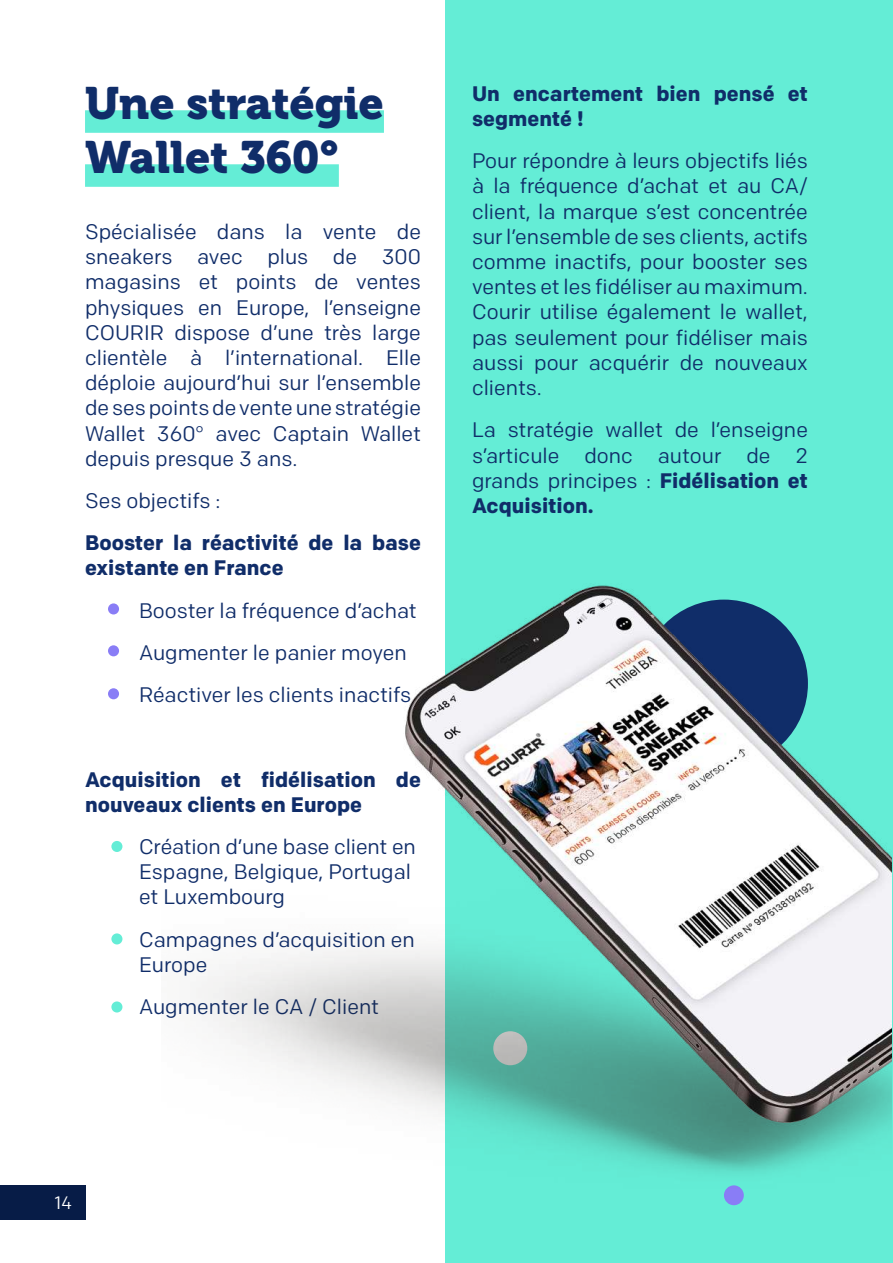
<style>
.page{position:relative;width:893px;height:1263px;background:#fff}
.page>*{position:absolute;margin:0;border:0;box-sizing:border-box;transform-origin:0 0}
.t1{font:45px/54px "Museo 900";color:#102d69}
.t2{font:21px/25.2px "Colfax";color:#102d69;text-align:justify}
.t3{font:700 21px/25.2px "Colfax";color:#102d69}
.t4{font:18px "Colfax";color:#fff}
.s1{font-weight:700}
</style>
<div class="page">
<div style="left:446px;top:0;width:447px;height:1263px;background:#64edd6"></div>
<div style="left:85px;top:110px;width:299px;height:23px;background:#64edd6"></div>
<div style="left:85px;top:164px;width:254px;height:23px;background:#64edd6"></div>
<img style="left:196px;top:527px;width:695px;height:678px">
<div style="left:108px;top:603px;width:11px;height:11px;background:#897df6;border-radius:50%"></div>
<div style="left:108px;top:645px;width:11px;height:11px;background:#897df6;border-radius:50%"></div>
<div style="left:108px;top:688px;width:11px;height:11px;background:#897df6;border-radius:50%"></div>
<div style="left:111px;top:841px;width:11px;height:11px;background:#64edd6;border-radius:50%"></div>
<div style="left:111px;top:933px;width:11px;height:11px;background:#64edd6;border-radius:50%"></div>
<div style="left:111px;top:1001px;width:11px;height:11px;background:#64edd6;border-radius:50%"></div>
<div style="left:0;top:1185px;width:85px;height:34px;background:#071c47"></div>
<h1 class="t1" style="left:85px;top:76px;width:300px">Une stratégie<br>Wallet 360°</h1>
<p class="t2" style="left:85px;top:219px;width:337px">Spécialisée dans la vente de sneakers avec plus de 300 magasins et points de ventes physiques en Europe, l’enseigne COURIR dispose d’une très large clientèle à l’international. Elle déploie aujourd’hui sur l’ensemble de ses points de vente une stratégie Wallet 360° avec Captain Wallet depuis presque 3 ans.</p>
<p class="t2" style="left:85px;top:488px;width:137px">Ses objectifs :</p>
<p class="t3" style="left:85px;top:530px;width:337px">Booster la réactivité de la base existante en France</p>
<p class="t2" style="left:139px;top:589px;width:279px;line-height:42.2px;text-align:left">Booster la fréquence d’achat<br>Augmenter le panier moyen<br>Réactiver les clients inactifs</p>
<p class="t3" style="left:85px;top:766px;width:337px">Acquisition et fidélisation de nouveaux clients en Europe</p>
<p class="t2" style="left:139px;top:834px;width:278px;text-align:left">Création d’une base client en<br>Espagne, Belgique, Portugal et Luxembourg</p>
<p class="t2" style="left:139px;top:926px;width:277px">Campagnes d’acquisition en<br>Europe</p>
<p class="t2" style="left:139px;top:994px;width:242px">Augmenter le CA / Client</p>
<p class="t3" style="left:472px;top:81px;width:337px">Un encartement bien pensé et segmenté !</p>
<p class="t2" style="left:472px;top:148px;width:337px">Pour répondre à leurs objectifs liés à la fréquence d’achat et au CA/ client, la marque s’est concentrée sur l’ensemble de ses clients, actifs comme inactifs, pour booster ses ventes et les fidéliser au maximum.<br>Courir utilise également le wallet, pas seulement pour fidéliser mais aussi pour acquérir de nouveaux clients.</p>
<p class="t2" style="left:472px;top:417px;width:337px">La stratégie wallet de l’enseigne s’articule donc autour de 2 grands principes : <span class="s1">Fidélisation et Acquisition.</span></p>
<p class="t4" style="left:55px;top:1191px;width:19px">14</p>
</div>
